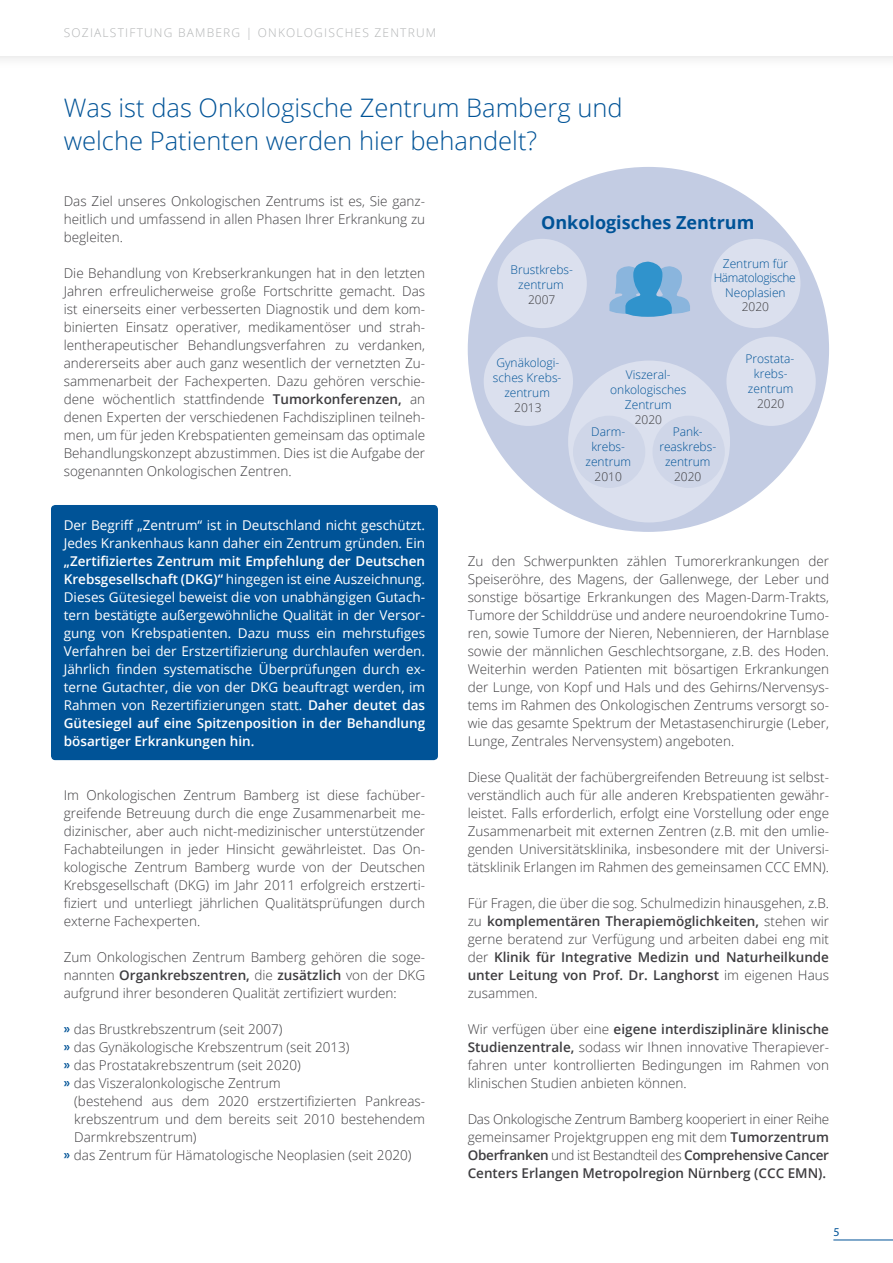
<style>
.page{position:relative;width:893px;height:1263px;background:#fff}
.page>*{position:absolute;margin:0;border:0;box-sizing:border-box;transform-origin:0 0}
.t1{font:300 25.5px/33px "Open Sans";color:#005397}
.t2{font:700 18px "Open Sans";color:#005397}
.t3{font:300 13.5px/18px "Open Sans";color:#3e3d40;text-align:justify}
.t4{font:13.5px/18px "Open Sans";color:#fff}
.t5{font:300 12px/15px "Open Sans";color:#005397;text-align:center}
.t6{font:300 12px "Open Sans";letter-spacing:.1em;color:#b1b3b4}
.t7{font:300 12px "Open Sans";color:#3e3d40}
.t8{font:12px "Myriad Pro";color:#005397}
.s1{font-weight:600}
.s2{font-family:"Myriad Pro";font-weight:700;color:#005397}
</style>
<div class="page">
<hr style="left:833px;top:1239px;width:60px;height:1px;background:#005397">
<div style="left:0;top:0;width:893px;height:70px;background:#fafafa"></div>
<div style="left:0;top:0;width:893px;height:55px;background:#fff"></div>
<div style="left:51px;top:505px;width:387px;height:255px;background:#005397;border-radius:4px"></div>
<div style="left:468px;top:167px;width:361px;height:365px;background:#c3cce3;border-radius:50%"></div>
<div style="left:497px;top:239px;width:90px;height:89px;background:#dbe0ee;border-radius:50%"></div>
<div style="left:726px;top:337px;width:90px;height:89px;background:#dbe0ee;border-radius:50%"></div>
<div style="left:711px;top:239px;width:89px;height:89px;background:#dbe0ee;border-radius:50%"></div>
<div style="left:568px;top:361px;width:162px;height:161px;background:#dbe0ee;border-radius:50%"></div>
<div style="left:573px;top:416px;width:72px;height:72px;background:#cfd6e8;border-radius:50%"></div>
<div style="left:652px;top:416px;width:73px;height:72px;background:#cfd6e8;border-radius:50%"></div>
<div style="left:484px;top:337px;width:89px;height:89px;background:#dbe0ee;border-radius:50%"></div>
<svg style="left:609px;top:262px;width:81px;height:55px"></svg>
<p class="t6" style="left:64px;top:24px;width:374px">SOZIALSTIFTUNG BAMBERG | ONKOLOGISCHES ZENTRUM</p>
<h1 class="t1" style="left:64px;top:91px;width:560px">Was ist das Onkologische Zentrum Bamberg und welche Patienten werden hier behandelt?</h1>
<p class="t3" style="left:64px;top:192px;width:363px">Das Ziel unseres Onkologischen Zentrums ist es, Sie ganz&shy;heitlich und umfassend in allen Phasen Ihrer Erkrankung zu begleiten.</p>
<p class="t3" style="left:64px;top:264px;width:363px">Die Behandlung von Krebserkrankungen hat in den letzten Jahren erfreulicherweise große Fortschritte gemacht. Das ist einerseits einer verbesserten Diagnostik und dem kom&shy;binierten Einsatz operativer, medikamentöser und strah&shy;lentherapeutischer Behandlungsverfahren zu verdanken, andererseits aber auch ganz wesentlich der vernetzten Zu&shy;sammenarbeit der Fachexperten. Dazu gehören verschie&shy;dene wöchentlich stattfindende <span class="s1">Tumorkonferenzen,</span> an denen Experten der verschiedenen Fachdisziplinen teilneh&shy;men, um für jeden Krebspatienten gemeinsam das optimale Behandlungskonzept abzustimmen. Dies ist die Aufgabe der sogenannten Onkologischen Zentren.</p>
<p class="t4" style="left:64px;top:516px;width:363px">Der Begriff „Zentrum“ ist in Deutschland nicht geschützt.<br>Jedes Krankenhaus kann daher ein Zentrum gründen. Ein</p>
<p class="t4" style="left:64px;top:552px;width:363px;text-align:justify"><span class="s1">„Zertifiziertes Zentrum mit Empfehlung der Deutschen Krebsgesellschaft (DKG)“</span> hingegen ist eine Auszeichnung.<br>Dieses Gütesiegel beweist die von unabhängigen Gutach&shy;tern bestätigte außergewöhnliche Qualität in der Versor&shy;gung von Krebspatienten. Dazu muss ein mehrstufiges Verfahren bei der Erstzertifizierung durchlaufen werden.<br>Jährlich finden systematische Überprüfungen durch ex&shy;terne Gutachter, die von der DKG beauftragt werden, im Rahmen von Rezertifizierungen statt. <span class="s1">Daher deutet das Gütesiegel auf eine Spitzenposition in der Behandlung bösartiger Erkrankungen hin.</span></p>
<p class="t3" style="left:64px;top:786px;width:363px">Im Onkologischen Zentrum Bamberg ist diese fachüber&shy;greifende Betreuung durch die enge Zusammenarbeit me&shy;dizinischer, aber auch nicht-medizinischer unterstützender Fachabteilungen in jeder Hinsicht gewährleistet. Das On&shy;kologische Zentrum Bamberg wurde von der Deutschen Krebsgesellschaft (DKG) im Jahr 2011 erfolgreich erstzerti&shy;fiziert und unterliegt jährlichen Qualitätsprüfungen durch externe Fachexperten.</p>
<p class="t3" style="left:64px;top:948px;width:363px">Zum Onkologischen Zentrum Bamberg gehören die soge&shy;nannten <span class="s1">Organkrebszentren,</span> die <span class="s1">zusätzlich</span> von der DKG aufgrund ihrer besonderen Qualität zertifiziert wurden:</p>
<p class="t3" style="left:64px;top:1020px;width:287px;text-align:left"><span class="s2">»</span> das Brustkrebszentrum (seit 2007)<br><span class="s2">»</span> das Gynäkologische Krebszentrum (seit 2013) <span class="s2">»</span> das Prostatakrebszentrum (seit 2020)<br><span class="s2">»</span> das Viszeralonkologische Zentrum</p>
<p class="t3" style="left:74px;top:1092px;width:352px">(bestehend aus dem 2020 erstzertifizierten Pankreas-</p>
<p class="t3" style="left:74px;top:1110px;width:352px">krebszentrum und dem bereits seit 2010 bestehendem</p>
<p class="t3" style="left:74px;top:1127px;width:124px">Darmkrebszentrum)</p>
<p class="t3" style="left:64px;top:1145px;width:349px"><span class="s2">»</span> das Zentrum für Hämatologische Neoplasien (seit 2020)</p>
<h2 class="t2" style="left:541px;top:210px;width:215px">Onkologisches Zentrum</h2>
<p class="t5" style="left:510px;top:261px;width:64px">Brustkrebs&shy;zentrum</p>
<p class="t7" style="left:528px;top:291px;width:29px">2007</p>
<p class="t5" style="left:714px;top:256px;width:84px;line-height:14.2px">Zentrum für<br>Hämatologische<br>Neoplasien</p>
<p class="t7" style="left:742px;top:298px;width:29px">2020</p>
<p class="t5" style="left:493px;top:355px;width:70px">Gynäkologi&shy;sches Krebs&shy;zentrum</p>
<p class="t7" style="left:514px;top:399px;width:29px">2013</p>
<p class="t5" style="left:610px;top:367px;width:78px">Viszeral&shy;onkologisches<br>Zentrum</p>
<p class="t7" style="left:635px;top:412px;width:29px">2020</p>
<p class="t5" style="left:585px;top:423px;width:47px">Darm&shy;krebs&shy;zentrum</p>
<p class="t7" style="left:595px;top:468px;width:29px">2010</p>
<p class="t5" style="left:659px;top:423px;width:58px">Pank&shy;reaskrebs&shy;zentrum</p>
<p class="t7" style="left:674px;top:468px;width:29px">2020</p>
<p class="t5" style="left:745px;top:351px;width:50px">Prostata&shy;krebs&shy;zentrum</p>
<p class="t7" style="left:757px;top:396px;width:29px">2020</p>
<p class="t3" style="left:468px;top:551px;width:363px">Zu den Schwerpunkten zählen Tumorerkrankungen der Speiseröhre, des Magens, der Gallenwege, der Leber und sonstige bösartige Erkrankungen des Magen-Darm-Trakts, Tumore der Schilddrüse und andere neuroendokrine Tumo&shy;ren, sowie Tumore der Nieren, Nebennieren, der Harnblase sowie der männlichen Geschlechtsorgane, z.B. des Hoden.<br>Weiterhin werden Patienten mit bösartigen Erkrankungen der Lunge, von Kopf und Hals und des Gehirns/Nervensys&shy;tems im Rahmen des Onkologischen Zentrums versorgt so&shy;wie das gesamte Spektrum der Metastasenchirurgie (Leber, Lunge, Zentrales Nervensystem) angeboten.</p>
<p class="t3" style="left:468px;top:767px;width:363px">Diese Qualität der fachübergreifenden Betreuung ist selbst&shy;verständlich auch für alle anderen Krebspatienten gewähr&shy;leistet. Falls erforderlich, erfolgt eine Vorstellung oder enge Zusammenarbeit mit externen Zentren (z.B. mit den umlie&shy;genden Universitätsklinika, insbesondere mit der Universi&shy;tätsklinik Erlangen im Rahmen des gemeinsamen CCC EMN).</p>
<p class="t3" style="left:468px;top:893px;width:363px">Für Fragen, die über die sog. Schulmedizin hinausgehen, z.B. zu <span class="s1">komplementären Therapiemöglichkeiten,</span> stehen wir gerne beratend zur Verfügung und arbeiten dabei eng mit der <span class="s1">Klinik für Integrative Medizin und Naturheilkunde unter Leitung von Prof. Dr. Langhorst</span> im eigenen Haus zusammen.</p>
<p class="t3" style="left:468px;top:1019px;width:363px">Wir verfügen über eine <span class="s1">eigene interdisziplinäre klinische Studienzentrale,</span> sodass wir Ihnen innovative Therapiever&shy;fahren unter kontrollierten Bedingungen im Rahmen von klinischen Studien anbieten können.</p>
<p class="t3" style="left:468px;top:1109px;width:363px">Das Onkologische Zentrum Bamberg kooperiert in einer Reihe gemeinsamer Projektgruppen eng mit dem <span class="s1">Tumorzentrum Oberfranken</span> und ist Bestandteil des <span class="s1">Comprehensive Cancer Centers Erlangen Metropolregion Nürnberg (CCC EMN).</span></p>
<p class="t8" style="left:833px;top:1225px;width:8px">5</p>
</div>
